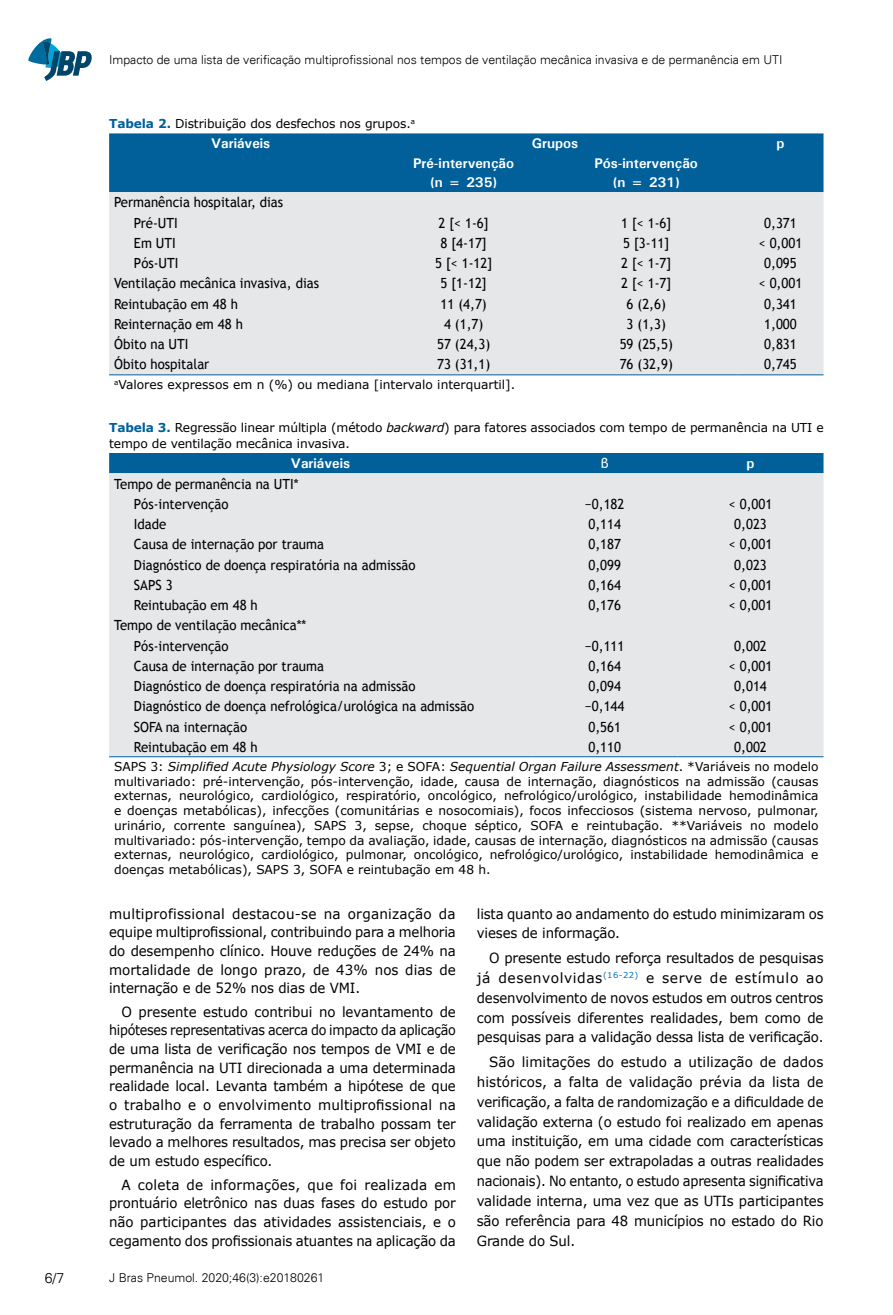
<style>
.page{position:relative;width:893px;height:1315px;background:#fff}
.page>*{position:absolute;margin:0;border:0;box-sizing:border-box;transform-origin:0 0}
.t1{font:14px/20.3px "Trebuchet MS";color:#000;scale:.94 1}
.t2{font:14px/18.7px "Verdana";letter-spacing:-.01em;color:#000;text-align:justify;scale:.95 1}
.t3{font:14px/19.8px "Verdana";letter-spacing:-.01em;color:#000;text-align:justify;scale:.96 1}
.t4{font:14px/18.7px "Verdana";letter-spacing:-.01em;color:#000;text-align:justify}
.t5{font:700 14px "Univers";color:#fff}
.t6{font:300 14px "Univers";color:#000}
.t7{font:14px "Trebuchet MS";color:#fff}
.t8{font:12.25px/14.7px "Verdana";letter-spacing:-.01em;color:#000}
.t9{font:300 12.25px "Univers";color:#000}
.s1{font-weight:700;color:#01609a}
.s2{font-style:italic}
</style>
<div class="page">
<svg style="left:28px;top:38px;width:64px;height:43px"></svg>
<div style="left:109px;top:453px;width:714px;height:20px;background:#01609a"></div>
<div style="left:109px;top:473px;width:714px;height:283px;background:#e6e7e8"></div>
<hr style="left:109px;top:756px;width:423px;height:1px;background:#01609a">
<hr style="left:532px;top:756px;width:146px;height:1px;background:#01609a">
<hr style="left:678px;top:756px;width:145px;height:1px;background:#01609a">
<div style="left:109px;top:133px;width:714px;height:59px;background:#01609a"></div>
<div style="left:109px;top:192px;width:714px;height:182px;background:#e6e7e8"></div>
<hr style="left:109px;top:374px;width:263px;height:1px;background:#01609a">
<hr style="left:372px;top:374px;width:183px;height:1px;background:#01609a">
<hr style="left:555px;top:374px;width:182px;height:1px;background:#01609a">
<hr style="left:737px;top:374px;width:86px;height:1px;background:#01609a">
<p class="t9" style="left:109px;top:52px;width:675px">Impacto de uma lista de verificação multiprofissional nos tempos de ventilação mecânica invasiva e de permanência em UTI</p>
<p class="t8" style="left:109px;top:117px;width:307px"><span class="s1">Tabela 2.</span> Distribuição dos desfechos nos grupos.<sup>a</sup></p>
<p class="t5" style="left:211px;top:135px;width:61px">Variáveis</p>
<p class="t5" style="left:532px;top:135px;width:48px">Grupos</p>
<p class="t5" style="left:776px;top:135px;width:10px">p</p>
<p class="t5" style="left:413px;top:154px;width:102px">Pré-intervenção</p>
<p class="t5" style="left:594px;top:154px;width:105px">Pós-intervenção</p>
<p class="t5" style="left:430px;top:174px;width:69px">(n = 235)</p>
<p class="t5" style="left:613px;top:174px;width:69px">(n = 231)</p>
<p class="t1" style="left:134px;top:192px;width:160px;text-indent:-20px">Permanência hospitalar, dias<br>Pré-UTI</p>
<p class="t1" style="left:438px;top:213px;width:55px">2 [&lt; 1-6]</p>
<p class="t1" style="left:621px;top:213px;width:55px">1 [&lt; 1-6]</p>
<p class="t1" style="left:764px;top:213px;width:36px">0,371</p>
<p class="t1" style="left:134px;top:233px;width:46px">Em UTI</p>
<p class="t1" style="left:441px;top:233px;width:51px">8 [4-17]</p>
<p class="t1" style="left:623px;top:233px;width:51px">5 [3-11]</p>
<p class="t1" style="left:759px;top:233px;width:48px">&lt; 0,001</p>
<p class="t1" style="left:134px;top:253px;width:49px">Pós-UTI</p>
<p class="t1" style="left:435px;top:253px;width:62px">5 [&lt; 1-12]</p>
<p class="t1" style="left:621px;top:253px;width:55px">2 [&lt; 1-7]</p>
<p class="t1" style="left:764px;top:253px;width:36px">0,095</p>
<p class="t1" style="left:114px;top:273px;width:220px">Ventilação mecânica invasiva, dias</p>
<p class="t1" style="left:441px;top:273px;width:51px">5 [1-12]</p>
<p class="t1" style="left:621px;top:273px;width:55px">2 [&lt; 1-7]</p>
<p class="t1" style="left:759px;top:273px;width:48px">&lt; 0,001</p>
<p class="t1" style="left:114px;top:294px;width:133px">Reintubação em 48 h</p>
<p class="t1" style="left:441px;top:294px;width:51px">11 (4,7)</p>
<p class="t1" style="left:627px;top:294px;width:43px">6 (2,6)</p>
<p class="t1" style="left:764px;top:294px;width:36px">0,341</p>
<p class="t1" style="left:114px;top:314px;width:139px">Reinternação em 48 h</p>
<p class="t1" style="left:444px;top:314px;width:43px">4 (1,7)</p>
<p class="t1" style="left:627px;top:314px;width:43px">3 (1,3)</p>
<p class="t1" style="left:764px;top:314px;width:36px">1,000</p>
<p class="t1" style="left:114px;top:334px;width:81px">Óbito na UTI</p>
<p class="t1" style="left:437px;top:334px;width:58px">57 (24,3)</p>
<p class="t1" style="left:620px;top:334px;width:58px">59 (25,5)</p>
<p class="t1" style="left:764px;top:334px;width:36px">0,831</p>
<p class="t1" style="left:114px;top:354px;width:103px">Óbito hospitalar</p>
<p class="t1" style="left:437px;top:354px;width:58px">73 (31,1)</p>
<p class="t1" style="left:620px;top:354px;width:58px">76 (32,9)</p>
<p class="t1" style="left:764px;top:354px;width:36px">0,745</p>
<p class="t8" style="left:114px;top:377px;width:403px"><sup>a</sup>Valores expressos em n (%) ou mediana [intervalo interquartil].</p>
<p class="t8" style="left:109px;top:420px;width:716px;line-height:15.8px"><span class="s1">Tabela 3.</span> Regressão linear múltipla (método <span class="s2">backward</span>) para fatores associados com tempo de permanência na UTI e tempo de ventilação mecânica invasiva.</p>
<p class="t5" style="left:291px;top:454px;width:61px">Variáveis</p>
<p class="t7" style="left:601px;top:455px;width:9px">β</p>
<p class="t5" style="left:747px;top:454px;width:10px">p</p>
<p class="t1" style="left:134px;top:473px;width:177px;text-indent:-20px">Tempo de permanência na UTI*<br>Pós-intervenção</p>
<p class="t1" style="left:585px;top:494px;width:43px">−0,182</p>
<p class="t1" style="left:729px;top:494px;width:48px">&lt; 0,001</p>
<p class="t1" style="left:134px;top:514px;width:36px">Idade</p>
<p class="t1" style="left:588px;top:514px;width:36px">0,114</p>
<p class="t1" style="left:734px;top:514px;width:36px">0,023</p>
<p class="t1" style="left:134px;top:534px;width:204px">Causa de internação por trauma</p>
<p class="t1" style="left:588px;top:534px;width:36px">0,187</p>
<p class="t1" style="left:729px;top:534px;width:48px">&lt; 0,001</p>
<p class="t1" style="left:134px;top:554px;width:301px">Diagnóstico de doença respiratória na admissão</p>
<p class="t1" style="left:588px;top:554px;width:36px">0,099</p>
<p class="t1" style="left:734px;top:554px;width:36px">0,023</p>
<p class="t1" style="left:134px;top:575px;width:43px">SAPS 3</p>
<p class="t1" style="left:588px;top:575px;width:36px">0,164</p>
<p class="t1" style="left:729px;top:575px;width:48px">&lt; 0,001</p>
<p class="t1" style="left:134px;top:595px;width:133px">Reintubação em 48 h</p>
<p class="t1" style="left:588px;top:595px;width:36px">0,176</p>
<p class="t1" style="left:729px;top:595px;width:48px">&lt; 0,001</p>
<p class="t1" style="left:134px;top:615px;width:185px;text-indent:-20px">Tempo de ventilação mecânica**<br>Pós-intervenção</p>
<p class="t1" style="left:585px;top:635px;width:43px">−0,111</p>
<p class="t1" style="left:734px;top:635px;width:36px">0,002</p>
<p class="t1" style="left:134px;top:656px;width:204px">Causa de internação por trauma</p>
<p class="t1" style="left:588px;top:656px;width:36px">0,164</p>
<p class="t1" style="left:729px;top:656px;width:48px">&lt; 0,001</p>
<p class="t1" style="left:134px;top:676px;width:301px">Diagnóstico de doença respiratória na admissão</p>
<p class="t1" style="left:588px;top:676px;width:36px">0,094</p>
<p class="t1" style="left:734px;top:676px;width:36px">0,014</p>
<p class="t1" style="left:134px;top:696px;width:363px">Diagnóstico de doença nefrológica/urológica na admissão</p>
<p class="t1" style="left:585px;top:696px;width:43px">−0,144</p>
<p class="t1" style="left:729px;top:696px;width:48px">&lt; 0,001</p>
<p class="t1" style="left:134px;top:716px;width:122px">SOFA na internação</p>
<p class="t1" style="left:588px;top:716px;width:36px">0,561</p>
<p class="t1" style="left:729px;top:716px;width:48px">&lt; 0,001</p>
<p class="t1" style="left:134px;top:737px;width:133px">Reintubação em 48 h</p>
<p class="t1" style="left:588px;top:737px;width:36px">0,110</p>
<p class="t1" style="left:734px;top:737px;width:36px">0,002</p>
<p class="t8" style="left:114px;top:759px;width:706px;text-align:justify">SAPS 3: <span class="s2">Simplified Acute Physiology Score</span> 3; e SOFA: <span class="s2">Sequential Organ Failure Assessment</span>. *Variáveis no modelo multivariado: pré-intervenção, pós-intervenção, idade, causa de internação, diagnósticos na admissão (causas externas, neurológico, cardiológico, respiratório, oncológico, nefrológico/urológico, instabilidade hemodinâmica e doenças metabólicas), infecções (comunitárias e nosocomiais), focos infecciosos (sistema nervoso, pulmonar, urinário, corrente sanguínea), SAPS 3, sepse, choque séptico, SOFA e reintubação. **Variáveis no modelo multivariado: pós-intervenção, tempo da avaliação, idade, causas de internação, diagnósticos na admissão (causas externas, neurológico, cardiológico, pulmonar, oncológico, nefrológico/urológico, instabilidade hemodinâmica e doenças metabólicas), SAPS 3, SOFA e reintubação em 48 h.</p>
<p class="t4" style="left:109px;top:904px;width:348px">multiprofissional destacou-se na organização da equipe multiprofissional, contribuindo para a melhoria do desempenho clínico. Houve reduções de 24% na mortalidade de longo prazo, de 43% nos dias de internação e de 52% nos dias de VMI.</p>
<p class="t2" style="left:109px;top:1002px;width:367px;text-indent:12px">O presente estudo contribui no levantamento de hipóteses representativas acerca do impacto da aplicação de uma lista de verificação nos tempos de VMI e de permanência na UTI direcionada a uma determinada realidade local. Levanta também a hipótese de que o trabalho e o envolvimento multiprofissional na estruturação da ferramenta de trabalho possam ter levado a melhores resultados, mas precisa ser objeto de um estudo específico.</p>
<p class="t4" style="left:109px;top:1175px;width:348px;text-indent:12px">A coleta de informações, que foi realizada em prontuário eletrônico nas duas fases do estudo por não participantes das atividades assistenciais, e o cegamento dos profissionais atuantes na aplicação da</p>
<p class="t6" style="left:45px;top:1269px;width:21px">6/7</p>
<p class="t9" style="left:109px;top:1270px;width:217px">J Bras Pneumol. 2020;46(3):e20180261</p>
<p class="t2" style="left:477px;top:904px;width:366px;line-height:19.8px">lista quanto ao andamento do estudo minimizaram os vieses de informação.</p>
<p class="t2" style="left:477px;top:948px;width:366px;line-height:19.8px;text-indent:12px">O presente estudo reforça resultados de pesquisas já desenvolvidas<sup>(16-22)</sup> e serve de estímulo ao desenvolvimento de novos estudos em outros centros com possíveis diferentes realidades, bem como de pesquisas para a validação dessa lista de verificação.</p>
<p class="t3" style="left:477px;top:1052px;width:363px;text-indent:12px">São limitações do estudo a utilização de dados históricos, a falta de validação prévia da lista de verificação, a falta de randomização e a dificuldade de validação externa (o estudo foi realizado em apenas uma instituição, em uma cidade com características que não podem ser extrapoladas a outras realidades nacionais). No entanto, o estudo apresenta significativa validade interna, uma vez que as UTIs participantes são referência para 48 municípios no estado do Rio Grande do Sul.</p>
</div>
